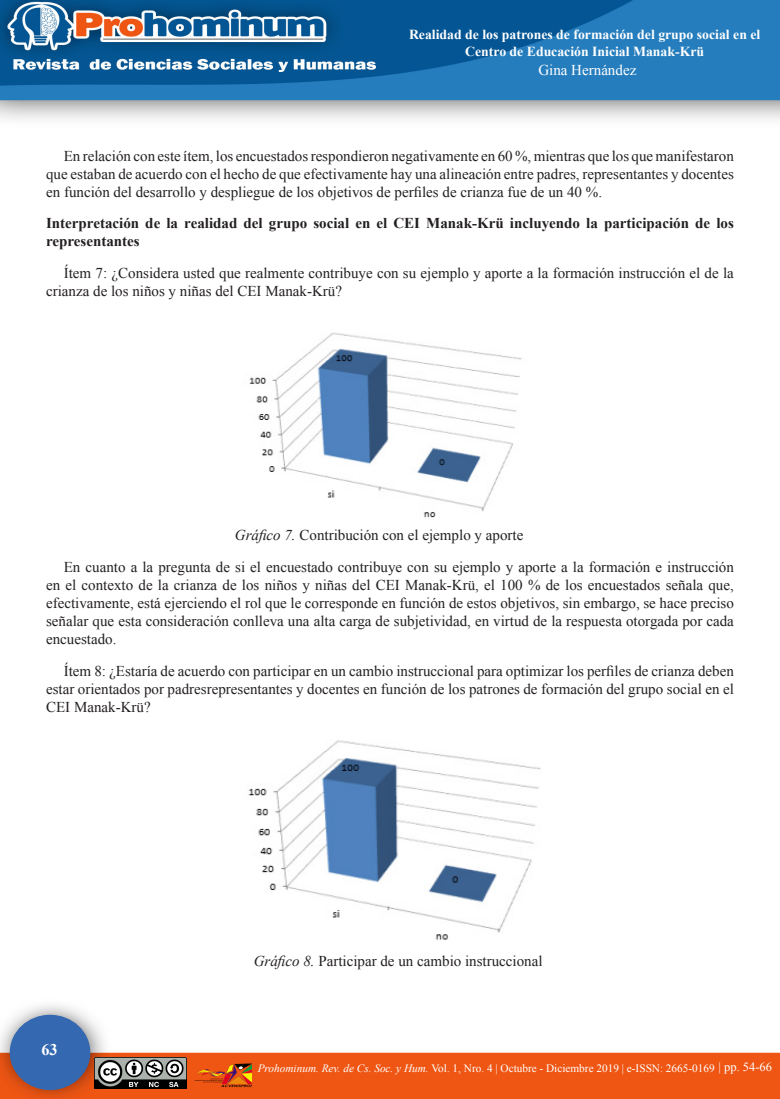
<style>
.page{position:relative;width:780px;height:1099px;background:#fff}
.page>*{position:absolute;margin:0;border:0;box-sizing:border-box;transform-origin:0 0}
.t1{font:700 16.25px "Times New Roman";color:#fff}
.t2{font:15px/18px "Times New Roman";color:#231f20;text-align:justify}
.t3{font:700 15px/18px "Times New Roman";color:#231f20}
.t4{font:15px "Times New Roman";color:#fff}
.t5{font:700 13.75px "Times New Roman";color:#fff}
.t6{font:12.5px "Times New Roman";color:#fff}
.t7{font:11.25px "Times New Roman";color:#fff}
.s1{font-style:italic}
</style>
<div class="page">
<img style="left:0;top:0;width:780px;height:120px">
<img style="left:0;top:1005px;width:780px;height:93px">
<div style="left:10px;top:1015px;width:80px;height:74px;background:#3468b1;border-radius:50%"></div>
<div style="left:10px;top:1014px;width:80px;height:76px;border:1px solid #3468b1;border-radius:50%"></div>
<img style="left:95px;top:1057px;width:91px;height:31px">
<img style="left:192px;top:1062px;width:59px;height:25px">
<img style="left:249px;top:332px;width:273px;height:186px">
<img style="left:248px;top:740px;width:293px;height:200px">
<p class="t5" style="left:409px;top:25px;width:353px">Realidad de los patrones de formación del grupo social en el</p>
<p class="t5" style="left:465px;top:42px;width:240px">Centro de Educación Inicial Manak-Krü</p>
<p class="t4" style="left:538px;top:60px;width:99px">Gina Hernández</p>
<p class="t2" style="left:46px;top:147px;width:689px;text-indent:18px">En relación con este ítem, los encuestados respondieron negativamente en 60 %, mientras que los que manifestaron que estaban de acuerdo con el hecho de que efectivamente hay una alineación entre padres, representantes y docentes en función del desarrollo y despliegue de los objetivos de perfiles de crianza fue de un 40 %.</p>
<p class="t3" style="left:46px;top:214px;width:689px">Interpretación de la realidad del grupo social en el CEI Manak-Krü incluyendo la participación de los representantes</p>
<p class="t2" style="left:46px;top:263px;width:689px;text-indent:18px">Ítem 7: ¿Considera usted que realmente contribuye con su ejemplo y aporte a la formación instrucción el de la crianza de los niños y niñas del CEI Manak-Krü?</p>
<p class="t2" style="left:235px;top:525px;width:290px"><span class="s1">Gráfico 7.</span> Contribución con el ejemplo y aporte</p>
<p class="t2" style="left:46px;top:558px;width:689px;text-indent:18px">En cuanto a la pregunta de si el encuestado contribuye con su ejemplo y aporte a la formación e instrucción en el contexto de la crianza de los niños y niñas del CEI Manak-Krü, el 100 % de los encuestados señala que, efectivamente, está ejerciendo el rol que le corresponde en función de estos objetivos, sin embargo, se hace preciso señalar que esta consideración conlleva una alta carga de subjetividad, en virtud de la respuesta otorgada por cada encuestado.</p>
<p class="t2" style="left:46px;top:661px;width:689px;text-indent:18px">Ítem 8: ¿Estaría de acuerdo con participar en un cambio instruccional para optimizar los perfiles de crianza deben estar orientados por padresrepresentantes y docentes en función de los patrones de formación del grupo social en el CEI Manak-Krü?</p>
<p class="t1" style="left:41px;top:1037px;width:18px">63</p>
<p class="t2" style="left:254px;top:951px;width:290px"><span class="s1">Gráfico 8.</span> Participar de un cambio instruccional</p>
<p class="t6" style="left:718px;top:1058px;width:55px">| pp. 54-66</p>
<p class="t7" style="left:258px;top:1060px;width:458px"><span class="s1">Prohominum. Rev. de Cs. Soc. y Hum.</span> Vol. 1, Nro. 4 | Octubre - Diciembre 2019 | e-ISSN: 2665-0169</p>
</div>
